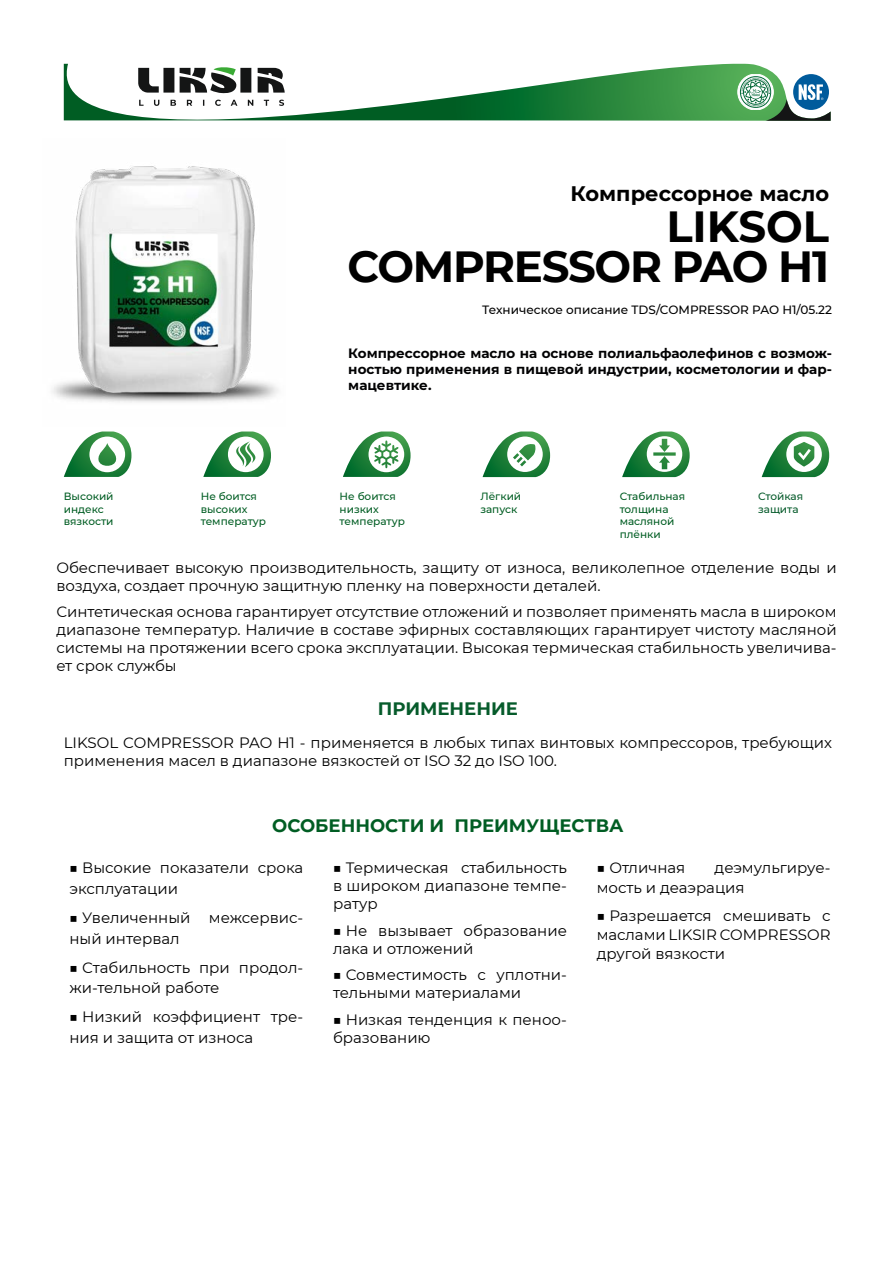
<style>
.page{position:relative;width:893px;height:1263px;background:#fff}
.page>*{position:absolute;margin:0;border:0;box-sizing:border-box;transform-origin:0 0}
.t1{font:700 43.5px/40.5px "Montserrat";letter-spacing:-.03em;color:#000;text-align:right}
.t2{font:700 21px "Montserrat";color:#000}
.t3{font:700 18px "Montserrat";color:#005d23}
.t4{font:700 18px "Montserrat";color:#065b2b}
.t5{font:15px/18px "Montserrat";color:#000}
.t6{font:700 13.5px/16.2px "Montserrat";color:#020203;text-align:justify}
.t7{font:500 12px "Montserrat";color:#000}
.t8{font:500 10.5px/12.6px "Montserrat";color:#005d23}
.t9{font:500 10.5px/12.6px "Montserrat";color:#065b2b}
</style>
<div class="page">
<svg style="left:64px;top:64px;width:767px;height:57px"></svg>
<img style="left:52px;top:166px;width:227px;height:237px">
<svg style="left:64px;top:431px;width:67px;height:46px"></svg>
<svg style="left:203px;top:431px;width:68px;height:46px"></svg>
<svg style="left:343px;top:431px;width:68px;height:46px"></svg>
<svg style="left:483px;top:431px;width:67px;height:46px"></svg>
<svg style="left:622px;top:431px;width:68px;height:46px"></svg>
<svg style="left:762px;top:431px;width:67px;height:46px"></svg>
<h2 class="t2" style="left:571px;top:179px;width:260px">Компрессорное масло</h2>
<h1 class="t1" style="left:347px;top:204px;width:483px">LIKSOL<br>COMPRESSOR PAO H1</h1>
<p class="t7" style="left:482px;top:301px;width:351px">Техническое описание TDS/COMPRESSOR PAO H1/05.22</p>
<p class="t6" style="left:348px;top:344px;width:485px">Компрессорное масло на основе полиальфаолефинов с возмож&shy;ностью применения в пищевой индустрии, косметологии и фар&shy;мацевтике.</p>
<p class="t8" style="left:64px;top:490px;width:51px">Высокий индекс вязкости</p>
<p class="t8" style="left:480px;top:490px;width:42px">Лёгкий запуск</p>
<p class="t8" style="left:620px;top:490px;width:67px">Стабильная толщина масляной плёнки</p>
<p class="t9" style="left:758px;top:490px;width:47px">Стойкая защита</p>
<p class="t8" style="left:201px;top:490px;width:67px">Не боится высоких температур</p>
<p class="t8" style="left:340px;top:490px;width:67px">Не боится низких температур</p>
<p class="t5" style="left:56px;top:558px;width:782px">Обеспечивает высокую производительность, защиту от износа, великолепное отделение воды и воздуха, создает прочную защитную пленку на поверхности деталей.</p>
<p class="t5" style="left:56px;top:602px;width:782px;text-align:justify">Синтетическая основа гарантирует отсутствие отложений и позволяет применять масла в широком диапазоне температур. Наличие в составе эфирных составляющих гарантирует чистоту масляной системы на протяжении всего срока эксплуатации. Высокая термическая стабильность увеличива&shy;ет срок службы</p>
<p class="t4" style="left:378px;top:696px;width:142px">ПРИМЕНЕНИЕ</p>
<p class="t5" style="left:64px;top:733px;width:770px">LIKSOL COMPRESSOR PAO H1 - применяется в любых типах винтовых компрессоров, требующих применения масел в диапазоне вязкостей от ISO 32 до ISO 100.</p>
<p class="t3" style="left:272px;top:812px;width:353px">ОСОБЕННОСТИ И ПРЕИМУЩЕСТВА</p>
<p class="t5" style="left:69px;top:857px;width:236px;line-height:20.5px">■ Высокие показатели срока эксплуатации</p>
<p class="t5" style="left:69px;top:907px;width:236px;line-height:20.5px">■ Увеличенный межсервис&shy;ный интервал</p>
<p class="t5" style="left:69px;top:956px;width:236px;line-height:20.5px">■ Стабильность при продол&shy;жи-тельной работе</p>
<p class="t5" style="left:69px;top:1006px;width:236px;line-height:20.5px">■ Низкий коэффициент тре&shy;ния и защита от износа</p>
<p class="t5" style="left:333px;top:858px;width:236px;text-align:justify">■ Термическая стабильность в широком диапазоне темпе&shy;ратур</p>
<p class="t5" style="left:333px;top:921px;width:236px">■ Не вызывает образование лака и отложений</p>
<p class="t5" style="left:333px;top:965px;width:236px">■ Совместимость с уплотни&shy;тельными материалами</p>
<p class="t5" style="left:333px;top:1010px;width:236px">■ Низкая тенденция к пеноо&shy;бразованию</p>
<p class="t5" style="left:596px;top:858px;width:90px">■ Отличная</p>
<p class="t5" style="left:597px;top:858px;width:235px;line-height:19.4px;text-indent:118px">деэмульгируе&shy;мость и деаэрация</p>
<p class="t5" style="left:596px;top:905px;width:236px;line-height:19.4px;text-align:justify">■ Разрешается смешивать с маслами LIKSIR COMPRESSOR другой вязкости</p>
</div>
